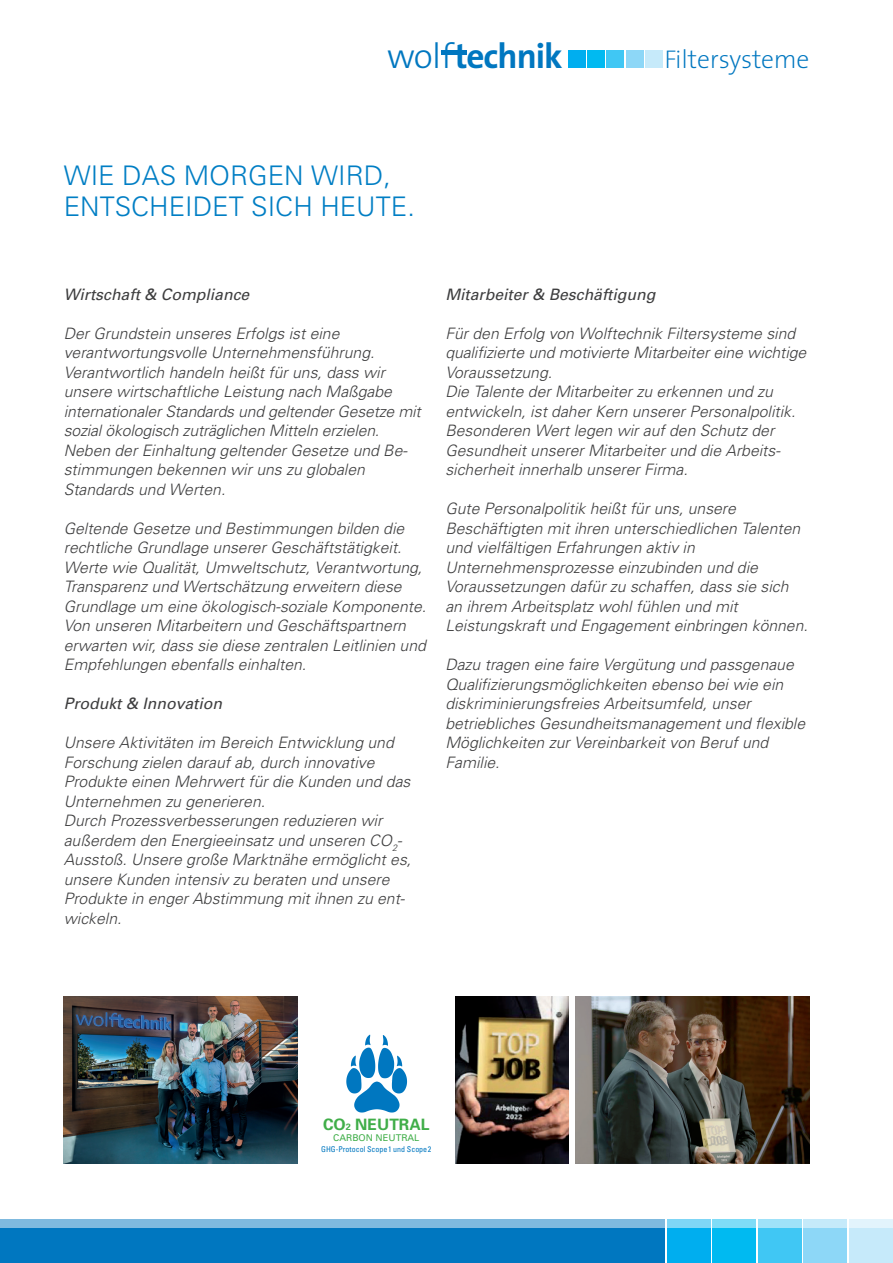
<style>
.page{position:relative;width:893px;height:1263px;background:#fff}
.page>*{position:absolute;margin:0;border:0;box-sizing:border-box;transform-origin:0 0}
.t1{font:700 35.25px "The Sans";letter-spacing:-.03em;color:#0077c0}
.t2{font:300 27px/31.5px "Univers";color:#007ec4}
.t3{font:200 25.8px "The Sans";letter-spacing:-.01em;color:#0077c0}
.t4{font:italic 300 15.75px/19.5px "Univers";color:#3e3e3f}
.t5{font:italic 15.75px "Univers";color:#3e3e3f}
.t6{font:700 15.75px "Univers";color:#40ae49}
.t7{font:9.3px "Univers";color:#40ae49}
.t8{font:condensed 7.95px "Univers";color:#0077c0}
.s1{font-weight:300}
.s2{font-size:9.15px}
</style>
<div class="page">
<svg style="left:710px;top:1227px;width:94px;height:36px"></svg>
<div style="left:0;top:1219px;width:665px;height:44px;background:#0077c0"></div>
<div style="left:667px;top:1219px;width:43px;height:44px;background:#00aeef"></div>
<div style="left:712px;top:1219px;width:44px;height:44px;background:#00baf1"></div>
<div style="left:758px;top:1219px;width:43px;height:44px;background:#40c7f4"></div>
<div style="left:804px;top:1219px;width:43px;height:44px;background:#8dd7f7"></div>
<div style="left:849px;top:1219px;width:44px;height:44px;background:#c6eafa"></div>
<svg style="left:0;top:1219px;width:893px;height:8px;background:#8ac4e5"></svg>
<hr style="left:441px;top:50px;width:25px;height:4px;background:#0077c0">
<div style="left:568px;top:51px;width:18px;height:17px;background:#00aeef"></div>
<div style="left:607px;top:51px;width:17px;height:17px;background:#40c7f4"></div>
<div style="left:587px;top:51px;width:18px;height:17px;background:#00baf1"></div>
<div style="left:626px;top:51px;width:17px;height:17px;background:#8dd7f7"></div>
<div style="left:645px;top:51px;width:18px;height:17px;background:#c6eafa"></div>
<img style="left:64px;top:996px;width:234px;height:167px">
<img style="left:455px;top:996px;width:113px;height:167px">
<img style="left:575px;top:996px;width:234px;height:167px">
<svg style="left:346px;top:1035px;width:61px;height:77px"></svg>
<h1 class="t1" style="left:387px;top:27px;width:177px"><span class="s1">wolf</span>technik</h1>
<h3 class="t3" style="left:664px;top:38px;width:147px">Filtersysteme</h3>
<h2 class="t2" style="left:64px;top:159px;width:353px">WIE DAS MORGEN WIRD,<br>ENTSCHEIDET SICH HEUTE.</h2>
<p class="t5" style="left:64px;top:284px;width:187px">Wirtschaft &amp; Compliance</p>
<p class="t4" style="left:64px;top:323px;width:359px">Der Grundstein unseres Erfolgs ist eine verantwortungsvolle Unternehmensführung.<br>Verantwortlich handeln heißt für uns, dass wir unsere wirtschaftliche Leistung nach Maßgabe internationaler Standards und geltender Gesetze mit sozial ökologisch zuträglichen Mitteln erzielen.<br>Neben der Einhaltung geltender Gesetze und Be&shy;stimmungen bekennen wir uns zu globalen Standards und Werten.</p>
<p class="t4" style="left:64px;top:518px;width:364px">Geltende Gesetze und Bestimmungen bilden die rechtliche Grundlage unserer Geschäftstätigkeit.<br>Werte wie Qualität, Umweltschutz, Verantwortung, Transparenz und Wertschätzung erweitern diese Grundlage um eine ökologisch-soziale Komponente.<br>Von unseren Mitarbeitern und Geschäftspartnern erwarten wir, dass sie diese zentralen Leitlinien und Empfehlungen ebenfalls einhalten.</p>
<p class="t5" style="left:64px;top:694px;width:160px">Produkt &amp; Innovation</p>
<p class="t4" style="left:64px;top:732px;width:349px">Unsere Aktivitäten im Bereich Entwicklung und Forschung zielen darauf ab, durch innovative Produkte einen Mehrwert für die Kunden und das Unternehmen zu generieren.<br>Durch Prozessverbesserungen reduzieren wir außerdem den Energieeinsatz und unseren CO<sub>2</sub>- Ausstoß. Unsere große Marktnähe ermöglicht es, unsere Kunden intensiv zu beraten und unsere Produkte in enger Abstimmung mit ihnen zu ent&shy;wickeln.</p>
<p class="t5" style="left:445px;top:284px;width:212px">Mitarbeiter &amp; Beschäftigung</p>
<p class="t4" style="left:445px;top:323px;width:362px">Für den Erfolg von Wolftechnik Filtersysteme sind qualifizierte und motivierte Mitarbeiter eine wichtige Voraussetzung.<br>Die Talente der Mitarbeiter zu erkennen und zu entwickeln, ist daher Kern unserer Personalpolitik.<br>Besonderen Wert legen wir auf den Schutz der Gesundheit unserer Mitarbeiter und die Arbeits&shy;sicherheit innerhalb unserer Firma.</p>
<p class="t4" style="left:445px;top:498px;width:364px">Gute Personalpolitik heißt für uns, unsere Beschäftigten mit ihren unterschiedlichen Talenten und vielfältigen Erfahrungen aktiv in Unternehmensprozesse einzubinden und die Voraussetzungen dafür zu schaffen, dass sie sich an ihrem Arbeitsplatz wohl fühlen und mit Leistungskraft und Engagement einbringen können.</p>
<p class="t4" style="left:445px;top:654px;width:361px">Dazu tragen eine faire Vergütung und passgenaue Qualifizierungsmöglichkeiten ebenso bei wie ein diskriminierungsfreies Arbeitsumfeld, unser betriebliches Gesundheitsmanagement und flexible Möglichkeiten zur Vereinbarkeit von Beruf und Familie.</p>
<p class="t6" style="left:323px;top:1114px;width:108px">CO<span class="s2">2</span> NEUTRAL</p>
<p class="t7" style="left:333px;top:1132px;width:88px">CARBON NEUTRAL</p>
<p class="t8" style="left:321px;top:1144px;width:112px">GHG-Protocol Scope1 und Scope2</p>
</div>
